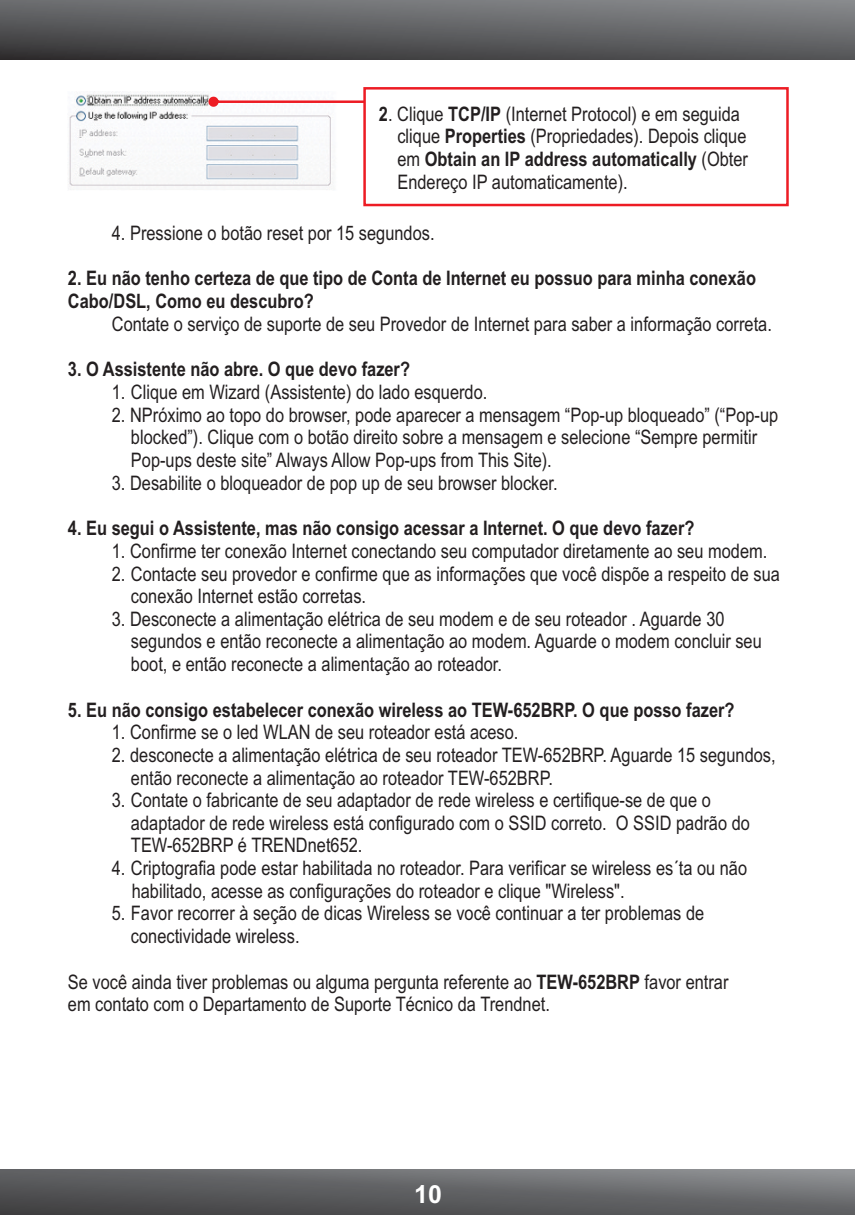
<style>
.page{position:relative;width:855px;height:1215px;background:#fff}
.page>*{position:absolute;margin:0;border:0;box-sizing:border-box;transform-origin:0 0}
.t1{font:700 25px "Arial";color:#fff}
.t2{font:20px/22.8px "Arial Narrow";color:#231f20}
.t3{font:700 20px/22.8px "Arial Narrow";color:#231f20}
.s1{font-weight:700}
</style>
<div class="page">
<svg style="left:0;top:0;width:855px;height:59px;background:#5f6062"></svg>
<svg style="left:0;top:1170px;width:855px;height:45px;background:#616264"></svg>
<img style="left:68px;top:92px;width:263px;height:98px">
<svg style="left:208px;top:97px;width:154px;height:10px"></svg>
<svg style="left:362px;top:87px;width:427px;height:120px"></svg>
<p class="t2" style="left:397px;top:104px;width:352px;text-indent:-18px"><span class="s1">2</span>. Clique <span class="s1">TCP/IP</span> (Internet Protocol) e em seguida clique <span class="s1">Properties</span> (Propriedades). Depois clique em <span class="s1">Obtain an IP address automatically</span> (Obter Endereço IP automaticamente).</p>
<p class="t2" style="left:112px;top:223px;width:324px">4. Pressione o botão reset por 15 segundos.</p>
<p class="t3" style="left:68px;top:269px;width:690px">2. Eu não tenho certeza de que tipo de Conta de Internet eu possuo para minha conexão<br>Cabo/DSL, Como eu descubro?</p>
<p class="t2" style="left:112px;top:314px;width:662px">Contate o serviço de suporte de seu Provedor de Internet para saber a informação correta.</p>
<p class="t3" style="left:68px;top:360px;width:344px">3. O Assistente não abre. O que devo fazer?</p>
<p class="t2" style="left:112px;top:383px;width:377px">1. Clique em Wizard (Assistente) do lado esquerdo.</p>
<p class="t2" style="left:131px;top:405px;width:649px;text-indent:-19px">2. NPróximo ao topo do browser, pode aparecer a mensagem “Pop-up bloqueado” (“Pop-up blocked”). Clique com o botão direito sobre a mensagem e selecione “Sempre permitir<br>Pop-ups deste site” Always Allow Pop-ups from This Site).</p>
<p class="t2" style="left:112px;top:473px;width:447px">3. Desabilite o bloqueador de pop up de seu browser blocker.</p>
<p class="t3" style="left:68px;top:519px;width:628px">4. Eu segui o Assistente, mas não consigo acessar a Internet. O que devo fazer?</p>
<p class="t2" style="left:112px;top:541px;width:657px">1. Confirme ter conexão Internet conectando seu computador diretamente ao seu modem.</p>
<p class="t2" style="left:131px;top:564px;width:651px;text-indent:-19px">2. Contacte seu provedor e confirme que as informações que você dispõe a respeito de sua conexão Internet estão corretas.</p>
<p class="t2" style="left:131px;top:609px;width:632px;text-indent:-19px">3. Desconecte a alimentação elétrica de seu modem e de seu roteador . Aguarde 30 segundos e então reconecte a alimentação ao modem. Aguarde o modem concluir seu boot, e então reconecte a alimentação ao roteador.</p>
<p class="t3" style="left:68px;top:700px;width:668px">5. Eu não consigo estabelecer conexão wireless ao TEW-652BRP. O que posso fazer?</p>
<p class="t2" style="left:112px;top:723px;width:408px">1. Confirme se o led WLAN de seu roteador está aceso.</p>
<p class="t2" style="left:131px;top:745px;width:646px;text-indent:-19px">2. desconecte a alimentação elétrica de seu roteador TEW-652BRP. Aguarde 15 segundos, então reconecte a alimentação ao roteador TEW-652BRP.</p>
<p class="t2" style="left:131px;top:791px;width:621px;text-indent:-19px">3. Contate o fabricante de seu adaptador de rede wireless e certifique-se de que o adaptador de rede wireless está configurado com o SSID correto. O SSID padrão do<br>TEW-652BRP é TRENDnet652.</p>
<p class="t2" style="left:132px;top:859px;width:617px;text-indent:-20px">4. Criptografia pode estar habilitada no roteador. Para verificar se wireless es´ta ou não habilitado, acesse as configurações do roteador e clique "Wireless".</p>
<p class="t2" style="left:131px;top:904px;width:575px;text-indent:-19px">5. Favor recorrer à seção de dicas Wireless se você continuar a ter problemas de conectividade wireless.</p>
<p class="t2" style="left:68px;top:972px;width:662px">Se você ainda tiver problemas ou alguma pergunta referente ao <span class="s1">TEW-652BRP</span> favor entrar em contato com o Departamento de Suporte Técnico da Trendnet.</p>
<p class="t1" style="left:414px;top:1185px;width:29px">10</p>
</div>
